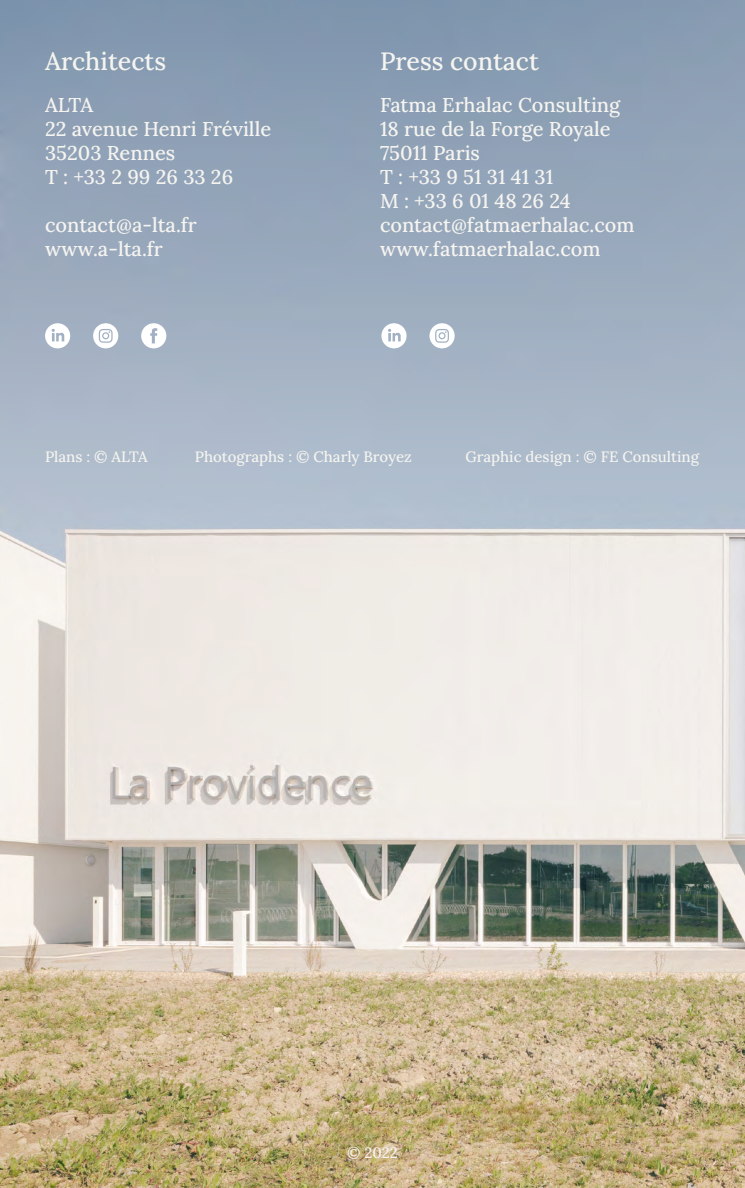
<style>
.page{position:relative;width:745px;height:1188px;background:#fff}
.page>*{position:absolute;margin:0;border:0;box-sizing:border-box;transform-origin:0 0}
.t1{font:500 25px "Lora";color:#f5f4f0}
.t2{font:500 20px "Lora";color:#f5f4f0}
.t3{font:500 15px "Lora";color:#f5f4f0}
</style>
<div class="page">
<img style="left:0;top:0;width:744px;height:1187px">
<svg style="left:45px;top:323px;width:25px;height:25px"></svg>
<svg style="left:381px;top:323px;width:25px;height:25px"></svg>
<svg style="left:93px;top:323px;width:25px;height:25px"></svg>
<svg style="left:429px;top:323px;width:25px;height:25px"></svg>
<svg style="left:141px;top:323px;width:25px;height:25px"></svg>
<p class="t1" style="left:45px;top:42px;width:123px">Architects</p>
<p class="t2" style="left:45px;top:89px;width:50px">ALTA</p>
<p class="t2" style="left:45px;top:113px;width:227px">22 avenue Henri Fréville</p>
<p class="t2" style="left:45px;top:137px;width:132px">35203 Rennes</p>
<p class="t2" style="left:45px;top:161px;width:189px">T : +33 2 99 26 33 26</p>
<p class="t2" style="left:45px;top:209px;width:153px">contact@a-lta.fr</p>
<p class="t2" style="left:45px;top:233px;width:119px">www.a-lta.fr</p>
<p class="t1" style="left:380px;top:42px;width:160px">Press contact</p>
<p class="t2" style="left:380px;top:89px;width:242px">Fatma Erhalac Consulting</p>
<p class="t2" style="left:380px;top:113px;width:232px">18 rue de la Forge Royale</p>
<p class="t2" style="left:380px;top:137px;width:101px">75011 Paris</p>
<p class="t2" style="left:380px;top:161px;width:175px">T : +33 9 51 31 41 31</p>
<p class="t2" style="left:380px;top:185px;width:192px">M : +33 6 01 48 26 24</p>
<p class="t2" style="left:380px;top:209px;width:256px">contact@fatmaerhalac.com</p>
<p class="t2" style="left:380px;top:233px;width:222px">www.fatmaerhalac.com</p>
<p class="t3" style="left:45px;top:445px;width:104px">Plans : © ALTA</p>
<p class="t3" style="left:195px;top:445px;width:218px">Photographs : © Charly Broyez</p>
<p class="t3" style="left:465px;top:445px;width:235px">Graphic design : © FE Consulting</p>
<p class="t3" style="left:347px;top:1141px;width:52px">© 2022</p>
</div>
